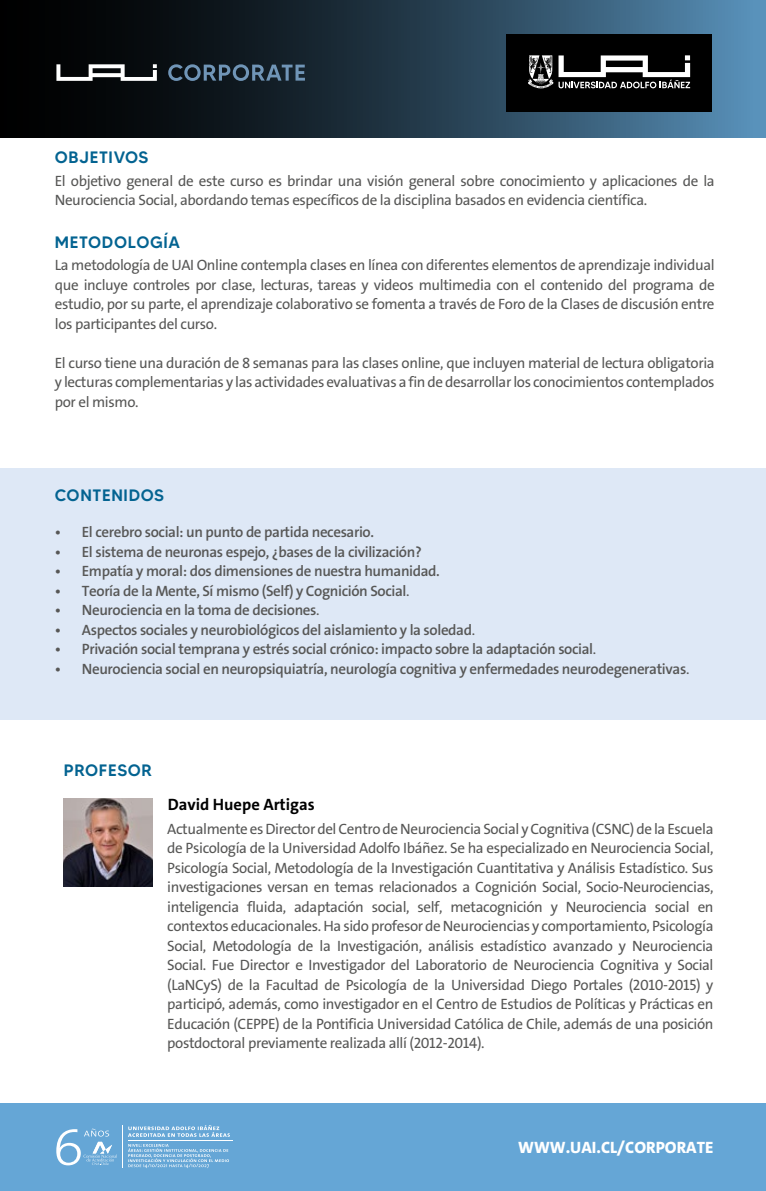
<style>
.page{position:relative;width:766px;height:1191px;background:#fff}
.page>*{position:absolute;margin:0;border:0;box-sizing:border-box;transform-origin:0 0}
.t1{font:500 16.5px "MADETOMMY";letter-spacing:.04em;color:#036391}
.t2{font:800 16.5px "The Sans Trial";color:#fff}
.t3{font:700 16.5px "The Sans Trial";color:#000}
.t4{font:15px/19.5px "The Sans";letter-spacing:-.025em;color:#575756;text-align:justify}
.t5{font:600 15px "The Sans";letter-spacing:-.025em;color:#575756}
.s1{font-family:"The Sans Trial";font-weight:400}
</style>
<div class="page">
<svg style="left:0;top:0;width:765px;height:137px;background:#1e3240"></svg>
<div style="left:506px;top:34px;width:205px;height:77px;background:#000"></div>
<svg style="left:528px;top:55px;width:162px;height:33px"></svg>
<svg style="left:56px;top:64px;width:101px;height:17px"></svg>
<svg style="left:168px;top:64px;width:137px;height:17px;background:#384d5f"></svg>
<div style="left:0;top:468px;width:765px;height:251px;background:#dee8f6"></div>
<div style="left:0;top:1103px;width:765px;height:88px;background:#65a6d6"></div>
<img style="left:64px;top:798px;width:88px;height:88px">
<svg style="left:56px;top:1128px;width:61px;height:37px"></svg>
<svg style="left:128px;top:1125px;width:102px;height:11px"></svg>
<svg style="left:128px;top:1144px;width:101px;height:24px"></svg>
<hr style="left:128px;top:1140px;width:104px;height:1px;background:#fff">
<hr style="left:122px;top:1125px;width:1px;height:43px;background:#fff">
<p class="t1" style="left:55px;top:147px;width:95px">OBJETIVOS</p>
<p class="t4" style="left:55px;top:171px;width:661px">El objetivo general de este curso es brindar una visión general sobre conocimiento y aplicaciones de la<br>Neurociencia Social, abordando temas específicos de la disciplina basados en evidencia científica.</p>
<p class="t1" style="left:55px;top:232px;width:127px">METODOLOGÍA</p>
<p class="t4" style="left:55px;top:255px;width:661px">La metodología de UAI Online contempla clases en línea con diferentes elementos de aprendizaje individual que incluye controles por clase, lecturas, tareas y videos multimedia con el contenido del programa de estudio, por su parte, el aprendizaje colaborativo se fomenta a través de Foro de la Clases de discusión entre los participantes del curso.</p>
<p class="t4" style="left:55px;top:353px;width:661px">El curso tiene una duración de 8 semanas para las clases online, que incluyen material de lectura obligatoria y lecturas complementarias y las actividades evaluativas a fin de desarrollar los conocimientos contemplados por el mismo.</p>
<p class="t1" style="left:55px;top:485px;width:111px">CONTENIDOS</p>
<p class="t5" style="left:55px;top:522px;width:321px">• El cerebro social: un punto de partida necesario.</p>
<p class="t5" style="left:55px;top:542px;width:368px">• El sistema de neuronas espejo, ¿bases de la civilización?</p>
<p class="t5" style="left:55px;top:561px;width:386px">• Empatía y moral: dos dimensiones de nuestra humanidad.</p>
<p class="t5" style="left:55px;top:581px;width:356px">• Teoría de la Mente, Sí mismo (Self) y Cognición Social<span class="s1">.</span></p>
<p class="t5" style="left:55px;top:600px;width:266px">• Neurociencia en la toma de decisiones<span class="s1">.</span></p>
<p class="t5" style="left:55px;top:620px;width:422px">• Aspectos sociales y neurobiológicos del aislamiento y la soledad<span class="s1">.</span></p>
<p class="t5" style="left:55px;top:639px;width:543px">• Privación social temprana y estrés social crónico: impacto sobre la adaptación social<span class="s1">.</span></p>
<p class="t5" style="left:55px;top:659px;width:636px">• Neurociencia social en neuropsiquiatría, neurología cognitiva y enfermedades neurodegenerativas<span class="s1">.</span></p>
<p class="t1" style="left:64px;top:759px;width:90px">PROFESOR</p>
<p class="t3" style="left:168px;top:797px;width:148px">David Huepe Artigas</p>
<p class="t4" style="left:167px;top:819px;width:547px">Actualmente es Director del Centro de Neurociencia Social y Cognitiva (CSNC) de la Escuela de Psicología de la Universidad Adolfo Ibáñez. Se ha especializado en Neurociencia Social, Psicología Social, Metodología de la Investigación Cuantitativa y Análisis Estadístico. Sus investigaciones versan en temas relacionados a Cognición Social, Socio-Neurociencias, inteligencia fluida, adaptación social, self, metacognición y Neurociencia social en contextos educacionales. Ha sido profesor de Neurociencias y comportamiento, Psicología Social, Metodología de la Investigación, análisis estadístico avanzado y Neurociencia Social. Fue Director e Investigador del Laboratorio de Neurociencia Cognitiva y Social (LaNCyS) de la Facultad de Psicología de la Universidad Diego Portales (2010-2015) y participó, además, como investigador en el Centro de Estudios de Políticas y Prácticas en Educación (CEPPE) de la Pontificia Universidad Católica de Chile, además de una posición postdoctoral previamente realizada allí (2012-2014).</p>
<p class="t2" style="left:518px;top:1139px;width:197px">WWW.UAI.CL/CORPORATE</p>
</div>
